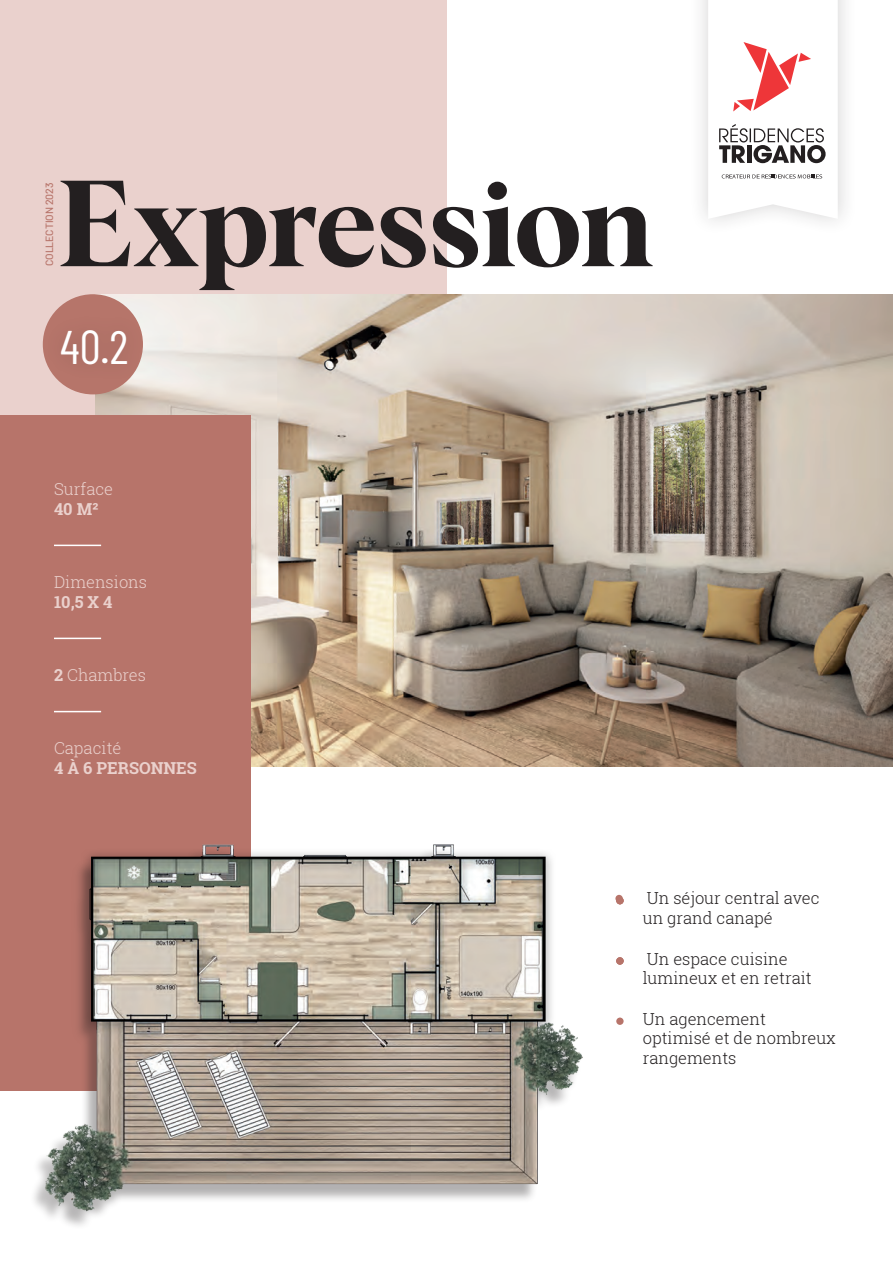
<style>
.page{position:relative;width:893px;height:1263px;background:#fff}
.page>*{position:absolute;margin:0;border:0;box-sizing:border-box;transform-origin:0 0}
.t1{font:119.55px "Albra Semi";letter-spacing:-.005em;color:#231f20}
.t2{font:47.1px "Barlow Condensed";color:#fff}
.t3{font:300 16.5px/19.5px "Roboto Slab";color:#231f20}
.t4{font:300 16.5px "Roboto Slab";color:#ead1cd}
.t5{font:700 16.5px "Roboto Slab";color:#ead1cd}
.t6{font:500 10.5px "Barlow";letter-spacing:-.01em;color:#b7746a}
.s1{font-weight:700}
</style>
<div class="page">
<div style="left:0;top:0;width:446px;height:644px;background:#ead1cd"></div>
<img style="left:95px;top:295px;width:798px;height:472px">
<div style="left:688px;top:0;width:170px;height:237px;background:#231f20;opacity:.2"></div>
<svg style="left:708px;top:0;width:130px;height:219px"></svg>
<div style="left:43px;top:294px;width:100px;height:100px;background:#b6756a;border-radius:50%"></div>
<div style="left:43px;top:311px;width:102px;height:72px;background:#231f20;opacity:.2"></div>
<div style="left:0;top:416px;width:250px;height:675px;background:#b7746a"></div>
<hr style="left:54px;top:545px;width:47px;height:1px;background:#fff">
<hr style="left:54px;top:638px;width:47px;height:1px;background:#fff">
<hr style="left:54px;top:711px;width:47px;height:1px;background:#fff">
<div style="left:616px;top:897px;width:8px;height:7px;background:#b7746a;border-radius:50%"></div>
<div style="left:616px;top:957px;width:8px;height:8px;background:#b7746a;border-radius:50%"></div>
<div style="left:616px;top:1017px;width:8px;height:8px;background:#b7746a;border-radius:50%"></div>
<div style="left:29px;top:848px;width:552px;height:382px;background:#231f20;opacity:.35"></div>
<img style="left:43px;top:830px;width:540px;height:384px">
<div style="left:615px;top:895px;width:8px;height:7px;background:#b7746a;border-radius:50%"></div>
<h1 class="t1" style="left:58px;top:137px;width:596px">Expression</h1>
<p class="t6" style="left:42px;top:266px;width:85px;rotate:-90deg">COLLECTION 2023</p>
<h2 class="t2" style="left:60px;top:313px;width:70px">40.2</h2>
<p class="t4" style="left:54px;top:477px;width:61px">Surface</p>
<p class="t5" style="left:54px;top:497px;width:46px">40 M²</p>
<p class="t4" style="left:54px;top:570px;width:95px">Dimensions</p>
<p class="t5" style="left:54px;top:590px;width:60px">10,5 X 4</p>
<p class="t4" style="left:54px;top:663px;width:94px"><span class="s1">2</span> Chambres</p>
<p class="t4" style="left:54px;top:737px;width:69px">Capacité</p>
<p class="t5" style="left:54px;top:757px;width:144px">4 À 6 PERSONNES</p>
<p class="t3" style="left:643px;top:888px;width:178px">Un séjour central avec un grand canapé</p>
<p class="t3" style="left:643px;top:948px;width:171px">Un espace cuisine lumineux et en retrait</p>
<p class="t3" style="left:643px;top:1009px;width:195px">Un agencement optimisé et de nombreux rangements</p>
</div>
